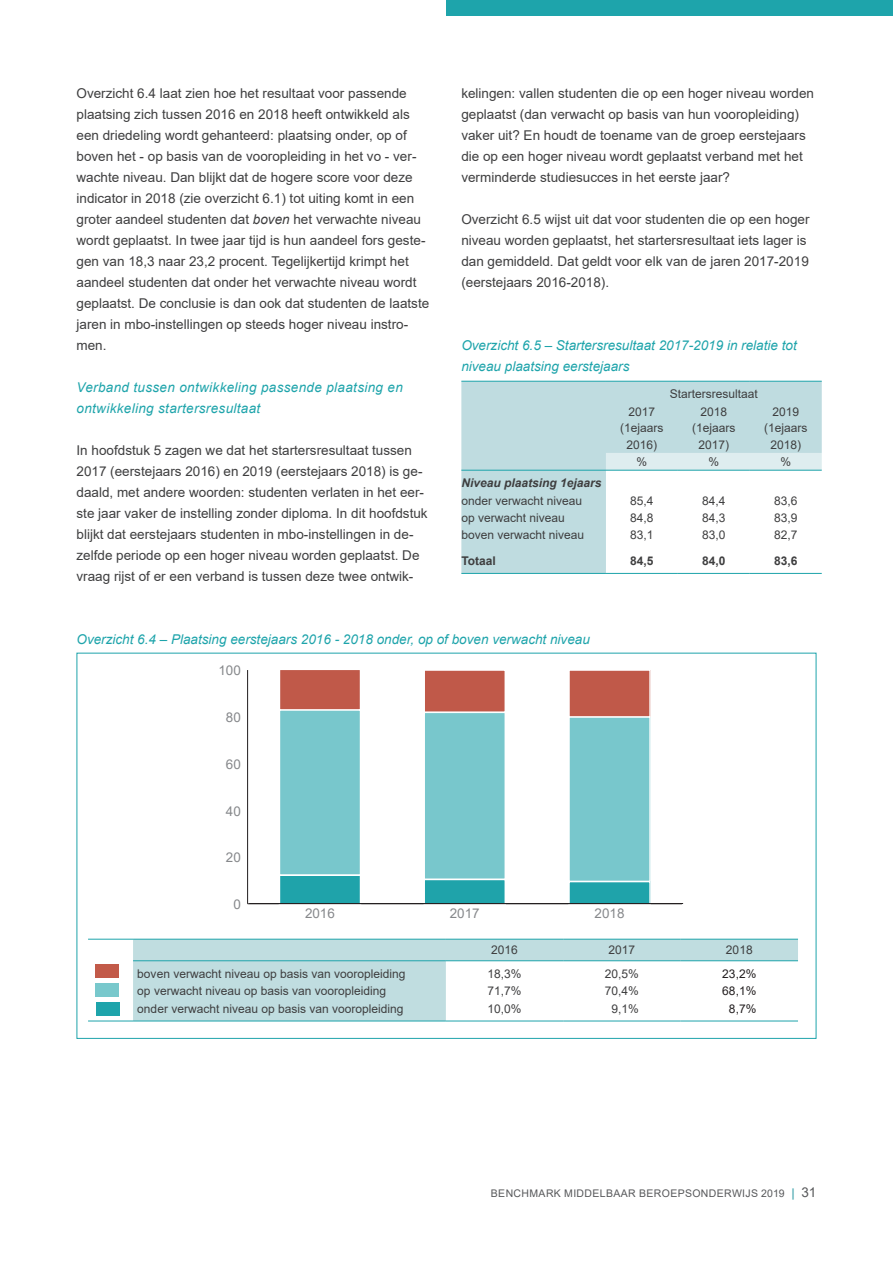
<style>
.page{position:relative;width:893px;height:1263px;background:#fff}
.page>*{position:absolute;margin:0;border:0;box-sizing:border-box;transform-origin:0 0}
.hoofdtekst{font:13.5px/21px "Arial";color:#3e3e3f}
.tabelkop{font:italic 13.5px/21px "Arial";color:#1ea4ab}
.subpar{font:italic 13.5px/21px "Arial";letter-spacing:.025em;color:#1ea4ab}
.t1{font:13.5px "Arial";color:#86888b}
.hoofdtekst-2{font:12px/16.5px "Arial";color:#3e3e3f;text-align:center}
.t2{font:italic 700 12px "Arial";color:#3e3e3f}
.t3{font:700 12px "Arial";color:#3e3e3f}
.hoofdtekst-3{font:12px "Arial";color:#231f20}
.t4{font:10.5px "Arial";letter-spacing:.035em;color:#57585a}
.s1{font-style:italic}
.s2{font-weight:700;font-size:12px;color:#5cb1b8}
.s3{font-size:13.5px}
</style>
<div class="page">
<div style="left:446px;top:0;width:447px;height:16px;background:#1ea4ab"></div>
<svg style="left:461px;top:382px;width:361px;height:191px;fill:#bfdce0"></svg>
<div style="left:606px;top:453px;width:216px;height:17px;background:#deedef"></div>
<hr style="left:461px;top:470px;width:145px;height:1px;background:#1ca3aa">
<hr style="left:606px;top:470px;width:72px;height:1px;background:#1ca3aa">
<hr style="left:678px;top:470px;width:72px;height:1px;background:#1ca3aa">
<hr style="left:750px;top:470px;width:72px;height:1px;background:#1ca3aa">
<hr style="left:461px;top:573px;width:145px;height:1px;background:#1ca3aa">
<hr style="left:606px;top:573px;width:72px;height:1px;background:#1ca3aa">
<hr style="left:678px;top:573px;width:72px;height:1px;background:#1ca3aa">
<hr style="left:750px;top:573px;width:72px;height:1px;background:#1ca3aa">
<hr style="left:461px;top:381px;width:145px;height:1px;background:#1ca3aa">
<hr style="left:606px;top:381px;width:72px;height:1px;background:#1ca3aa">
<hr style="left:678px;top:381px;width:72px;height:1px;background:#1ca3aa">
<hr style="left:750px;top:381px;width:72px;height:1px;background:#1ca3aa">
<svg style="left:133px;top:940px;width:665px;height:81px;fill:#c0dde0"></svg>
<hr style="left:88px;top:939px;width:45px;height:1px;background:#1ea4ab">
<hr style="left:133px;top:939px;width:313px;height:1px;background:#1ea4ab">
<hr style="left:446px;top:939px;width:117px;height:1px;background:#1ea4ab">
<hr style="left:563px;top:939px;width:118px;height:1px;background:#1ea4ab">
<hr style="left:681px;top:939px;width:117px;height:1px;background:#1ea4ab">
<hr style="left:133px;top:960px;width:313px;height:1px;background:#1ea4ab">
<hr style="left:446px;top:960px;width:117px;height:1px;background:#1ea4ab">
<hr style="left:563px;top:960px;width:118px;height:1px;background:#1ea4ab">
<hr style="left:681px;top:960px;width:117px;height:1px;background:#1ea4ab">
<hr style="left:88px;top:1021px;width:45px;height:1px;background:#1ea4ab">
<hr style="left:133px;top:1021px;width:313px;height:1px;background:#1ea4ab">
<hr style="left:446px;top:1021px;width:117px;height:1px;background:#1ea4ab">
<hr style="left:563px;top:1021px;width:118px;height:1px;background:#1ea4ab">
<hr style="left:681px;top:1021px;width:117px;height:1px;background:#1ea4ab">
<hr style="left:248px;top:903px;width:434px;height:1px;background:#231f20">
<hr style="left:247px;top:670px;width:1px;height:234px;background:#231f20">
<div style="left:279px;top:669px;width:81px;height:41px;background:#c05949"></div>
<div style="left:279px;top:668px;width:82px;height:43px;border:1px solid #fff"></div>
<div style="left:424px;top:670px;width:81px;height:42px;background:#c05949"></div>
<div style="left:423px;top:669px;width:83px;height:44px;border:1px solid #fff"></div>
<div style="left:569px;top:670px;width:81px;height:47px;background:#c05949"></div>
<div style="left:568px;top:669px;width:83px;height:49px;border:1px solid #fff"></div>
<div style="left:279px;top:710px;width:81px;height:165px;background:#78c7cc"></div>
<div style="left:279px;top:709px;width:82px;height:167px;border:1px solid #fff"></div>
<div style="left:424px;top:712px;width:81px;height:167px;background:#78c7cc"></div>
<div style="left:423px;top:711px;width:83px;height:169px;border:1px solid #fff"></div>
<div style="left:569px;top:717px;width:81px;height:164px;background:#78c7cc"></div>
<div style="left:568px;top:716px;width:83px;height:166px;border:1px solid #fff"></div>
<div style="left:279px;top:875px;width:81px;height:29px;background:#1fa3aa"></div>
<div style="left:279px;top:874px;width:82px;height:30px;border:1px solid #fff"></div>
<div style="left:424px;top:879px;width:81px;height:25px;background:#1fa3aa"></div>
<div style="left:423px;top:879px;width:83px;height:25px;border:1px solid #fff"></div>
<div style="left:569px;top:881px;width:81px;height:23px;background:#1fa3aa"></div>
<div style="left:568px;top:881px;width:83px;height:23px;border:1px solid #fff"></div>
<hr style="left:249px;top:903px;width:434px;height:1px;background:#231f20">
<div style="left:95px;top:964px;width:24px;height:13px;background:#c25a49"></div>
<div style="left:95px;top:983px;width:24px;height:13px;background:#78c8cc"></div>
<div style="left:96px;top:1002px;width:23px;height:14px;background:#1ea4ab"></div>
<p class="hoofdtekst" style="left:77px;top:82px;width:354px">Overzicht 6.4 laat zien hoe het resultaat voor passende plaatsing zich tussen 2016 en 2018 heeft ontwikkeld als een driedeling wordt gehanteerd: plaatsing onder, op of boven het - op basis van de vooropleiding in het vo - ver&shy;wachte niveau. Dan blijkt dat de hogere score voor deze indicator in 2018 (zie overzicht 6.1) tot uiting komt in een groter aandeel studenten dat <span class="s1">boven</span> het verwachte niveau wordt geplaatst. In twee jaar tijd is hun aandeel fors geste&shy;gen van 18,3 naar 23,2 procent. Tegelijkertijd krimpt het aandeel studenten dat onder het verwachte niveau wordt geplaatst. De conclusie is dan ook dat studenten de laatste jaren in mbo-instellingen op steeds hoger niveau instro&shy;men.</p>
<p class="subpar" style="left:77px;top:376px;width:328px">Verband tussen ontwikkeling passende plaatsing en ontwikkeling startersresultaat</p>
<p class="hoofdtekst" style="left:77px;top:439px;width:353px">In hoofdstuk 5 zagen we dat het startersresultaat tussen 2017 (eerstejaars 2016) en 2019 (eerstejaars 2018) is ge&shy;daald, met andere woorden: studenten verlaten in het eer&shy;ste jaar vaker de instelling zonder diploma. In dit hoofdstuk blijkt dat eerstejaars studenten in mbo-instellingen in de&shy;zelfde periode op een hoger niveau worden geplaatst. De vraag rijst of er een verband is tussen deze twee ontwik-</p>
<p class="hoofdtekst" style="left:461px;top:82px;width:354px">kelingen: vallen studenten die op een hoger niveau worden geplaatst (dan verwacht op basis van hun vooropleiding) vaker uit? En houdt de toename van de groep eerstejaars die op een hoger niveau wordt geplaatst verband met het verminderde studiesucces in het eerste jaar?</p>
<p class="hoofdtekst" style="left:461px;top:208px;width:350px">Overzicht 6.5 wijst uit dat voor studenten die op een hoger niveau worden geplaatst, het startersresultaat iets lager is dan gemiddeld. Dat geldt voor elk van de jaren 2017-2019 (eerstejaars 2016-2018).</p>
<p class="tabelkop" style="left:461px;top:334px;width:337px">Overzicht 6.5 – Startersresultaat 2017-2019 in relatie tot niveau plaatsing eerstejaars</p>
<p class="hoofdtekst-2" style="left:670px;top:386px;width:90px">Startersresultaat</p>
<p class="hoofdtekst-2" style="left:629px;top:403px;width:28px">2017</p>
<p class="hoofdtekst-2" style="left:620px;top:420px;width:45px">(1ejaars<br>2016)</p>
<p class="hoofdtekst-2" style="left:700px;top:403px;width:28px">2018</p>
<p class="hoofdtekst-2" style="left:692px;top:420px;width:45px">(1ejaars<br>2017)</p>
<p class="hoofdtekst-2" style="left:772px;top:403px;width:28px">2019</p>
<p class="hoofdtekst-2" style="left:764px;top:420px;width:45px">(1ejaars<br>2018)</p>
<p class="hoofdtekst-2" style="left:637px;top:453px;width:12px">%</p>
<p class="hoofdtekst-2" style="left:708px;top:453px;width:12px">%</p>
<p class="hoofdtekst-2" style="left:780px;top:453px;width:12px">%</p>
<p class="t2" style="left:461px;top:475px;width:142px">Niveau plaatsing 1ejaars</p>
<p class="hoofdtekst-2" style="left:461px;top:492px;width:122px">onder verwacht niveau</p>
<p class="hoofdtekst-2" style="left:630px;top:492px;width:25px">85,4</p>
<p class="hoofdtekst-2" style="left:702px;top:492px;width:25px">84,4</p>
<p class="hoofdtekst-2" style="left:774px;top:492px;width:25px">83,6</p>
<p class="hoofdtekst-2" style="left:461px;top:509px;width:105px">op verwacht niveau</p>
<p class="hoofdtekst-2" style="left:630px;top:509px;width:25px">84,8</p>
<p class="hoofdtekst-2" style="left:702px;top:509px;width:25px">84,3</p>
<p class="hoofdtekst-2" style="left:774px;top:509px;width:25px">83,9</p>
<p class="hoofdtekst-2" style="left:461px;top:527px;width:124px">boven verwacht niveau</p>
<p class="hoofdtekst-2" style="left:630px;top:527px;width:25px">83,1</p>
<p class="hoofdtekst-2" style="left:702px;top:527px;width:25px">83,0</p>
<p class="hoofdtekst-2" style="left:774px;top:527px;width:25px">82,7</p>
<p class="t3" style="left:461px;top:552px;width:36px">Totaal</p>
<p class="t3" style="left:630px;top:552px;width:25px">84,5</p>
<p class="t3" style="left:702px;top:552px;width:25px">84,0</p>
<p class="t3" style="left:774px;top:552px;width:25px">83,6</p>
<p class="tabelkop" style="left:77px;top:628px;width:515px">Overzicht 6.4 – Plaatsing eerstejaars 2016 - 2018 onder, op of boven verwacht niveau</p>
<p class="t1" style="left:218px;top:661px;width:24px">100</p>
<p class="t1" style="left:226px;top:708px;width:16px">80</p>
<p class="t1" style="left:226px;top:755px;width:16px">60</p>
<p class="t1" style="left:226px;top:801px;width:16px">40</p>
<p class="t1" style="left:226px;top:848px;width:16px">20</p>
<p class="t1" style="left:233px;top:895px;width:9px">0</p>
<p class="t1" style="left:305px;top:904px;width:31px">2016</p>
<p class="t1" style="left:450px;top:904px;width:31px">2017</p>
<p class="t1" style="left:595px;top:904px;width:31px">2018</p>
<p class="hoofdtekst-2" style="left:491px;top:942px;width:28px">2016</p>
<p class="hoofdtekst-2" style="left:609px;top:942px;width:28px">2017</p>
<p class="hoofdtekst-2" style="left:726px;top:942px;width:28px">2018</p>
<p class="hoofdtekst-2" style="left:137px;top:965px;width:270px">boven verwacht niveau op basis van vooropleiding</p>
<p class="hoofdtekst-2" style="left:488px;top:965px;width:36px">18,3%</p>
<p class="hoofdtekst-2" style="left:605px;top:965px;width:36px">20,5%</p>
<p class="hoofdtekst-3" style="left:722px;top:965px;width:36px">23,2%</p>
<p class="hoofdtekst-2" style="left:137px;top:983px;width:250px">op verwacht niveau op basis van vooropleiding</p>
<p class="hoofdtekst-2" style="left:488px;top:983px;width:36px">71,7%</p>
<p class="hoofdtekst-2" style="left:605px;top:983px;width:36px">70,4%</p>
<p class="hoofdtekst-3" style="left:722px;top:983px;width:36px">68,1%</p>
<p class="hoofdtekst-2" style="left:137px;top:1000px;width:268px">onder verwacht niveau op basis van vooropleiding</p>
<p class="hoofdtekst-2" style="left:488px;top:1000px;width:36px">10,0%</p>
<p class="hoofdtekst-2" style="left:612px;top:1000px;width:29px">9,1%</p>
<p class="hoofdtekst-3" style="left:729px;top:1000px;width:29px">8,7%</p>
<p class="t4" style="left:491px;top:1186px;width:327px">BENCHMARK MIDDELBAAR BEROEPSONDERWIJS 2019 <span class="s2">|</span> <span class="s3">31</span></p>
</div>
